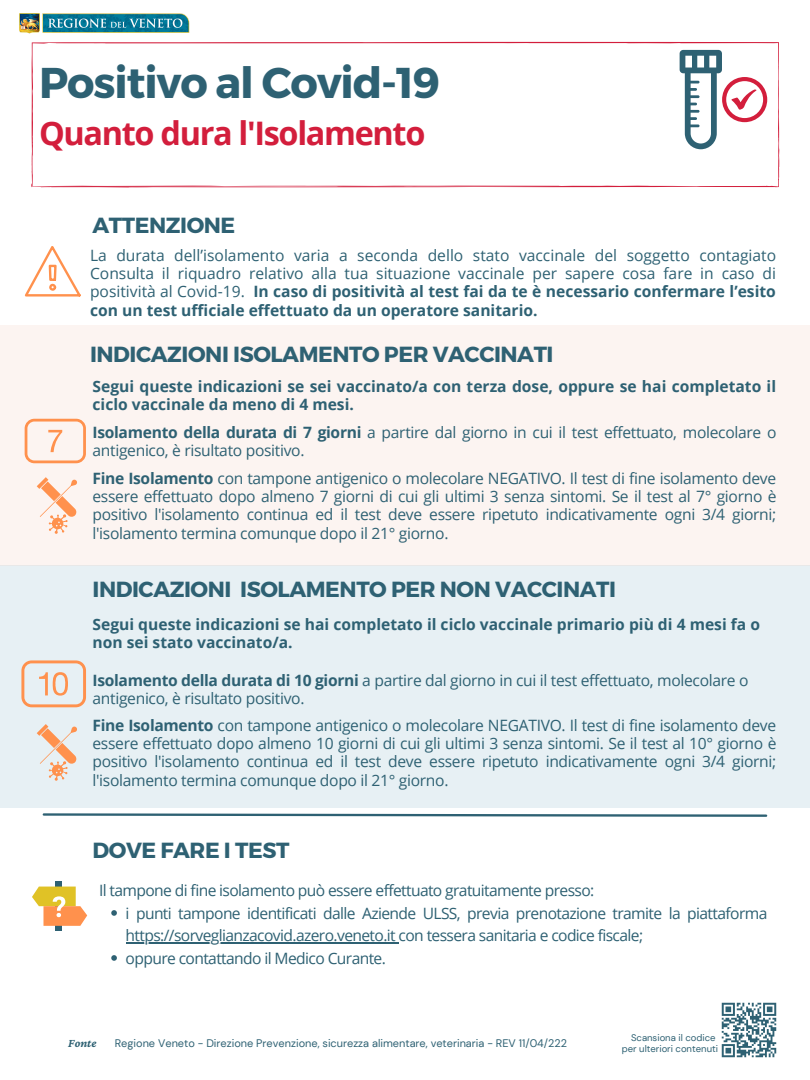
<style>
.page{position:relative;width:810px;height:1080px;background:#fff}
.page>*{position:absolute;margin:0;border:0;box-sizing:border-box;transform-origin:0 0}
.t1{font:700 43.06px "Montserrat";letter-spacing:-.025em;color:#2e6173}
.t2{font:700 32.44px "Open Sans";letter-spacing:-.04em;color:#d31e3c}
.t3{font:700 21.88px "Montserrat";letter-spacing:-.02em;color:#2e6173}
.t4{font:15.62px/18.2px "Open Sans";letter-spacing:-.02em;color:#2e6173;text-align:justify}
.t5{font:15.62px/22.5px "Open Sans";letter-spacing:-.04em;color:#2e6173}
.t6{font:700 15.62px/18.2px "Open Sans";color:#2e6173}
.t7{font:italic 700 12.25px "Crimson Pro";color:#2e6173}
.t8{font:10.94px "DM Sans";color:#2e6173}
.t9{font:9.5px "DM Sans";color:#2e6173}
.s1{font-weight:700}
</style>
<div class="page">
<svg style="left:31px;top:42px;width:748px;height:146px"></svg>
<img style="left:19px;top:13px;width:179px;height:35px">
<svg style="left:25px;top:246px;width:56px;height:51px"></svg>
<img style="left:721px;top:1002px;width:56px;height:56px">
<svg style="left:680px;top:50px;width:87px;height:99px"></svg>
<div style="left:0;top:565px;width:810px;height:243px;background:#e7f0f4"></div>
<svg style="left:21px;top:660px;width:65px;height:47px"></svg>
<div style="left:0;top:326px;width:810px;height:240px;background:#fcf4f1"></div>
<svg style="left:37px;top:477px;width:40px;height:57px"></svg>
<svg style="left:25px;top:419px;width:61px;height:44px"></svg>
<svg style="left:42px;top:813px;width:726px;height:4px"></svg>
<div style="left:55px;top:881px;width:7px;height:49px;background:#2e6173"></div>
<svg style="left:32px;top:887px;width:55px;height:39px"></svg>
<svg style="left:111px;top:910px;width:6px;height:6px"></svg>
<hr style="left:126px;top:942px;width:273px;height:1px;background:#2e6173">
<svg style="left:111px;top:955px;width:6px;height:6px"></svg>
<svg style="left:37px;top:724px;width:40px;height:57px"></svg>
<p class="t1" style="left:39px;top:55px;width:403px">Positivo al Covid-19</p>
<p class="t2" style="left:39px;top:110px;width:388px">Quanto dura l'Isolamento</p>
<p class="t3" style="left:93px;top:211px;width:144px">ATTENZIONE</p>
<p class="t4" style="left:90px;top:246px;width:688px">La durata dell’isolamento varia a seconda dello stato vaccinale del soggetto contagiato Consulta il riquadro relativo alla tua situazione vaccinale per sapere cosa fare in caso di positività al Covid-19. <span class="s1">In caso di positività al test fai da te è necessario confermare l’esito con un test ufficiale effettuato da un operatore sanitario.</span></p>
<p class="t3" style="left:90px;top:340px;width:465px">INDICAZIONI ISOLAMENTO PER VACCINATI</p>
<p class="t6" style="left:93px;top:376px;width:685px">Segui queste indicazioni se sei vaccinato/a con terza dose, oppure se hai completato il ciclo vaccinale da meno di 4 mesi.</p>
<p class="t4" style="left:93px;top:423px;width:686px"><span class="s1">Isolamento della durata di 7 giorni</span> a partire dal giorno in cui il test effettuato, molecolare o antigenico, è risultato positivo.</p>
<p class="t4" style="left:93px;top:469px;width:686px"><span class="s1">Fine Isolamento</span> con tampone antigenico o molecolare NEGATIVO. Il test di fine isolamento deve essere effettuato dopo almeno 7 giorni di cui gli ultimi 3 senza sintomi. Se il test al 7° giorno è positivo l'isolamento continua ed il test deve essere ripetuto indicativamente ogni 3/4 giorni; l'isolamento termina comunque dopo il 21° giorno.</p>
<p class="t3" style="left:93px;top:575px;width:525px">INDICAZIONI ISOLAMENTO PER NON VACCINATI</p>
<p class="t6" style="left:93px;top:615px;width:669px">Segui queste indicazioni se hai completato il ciclo vaccinale primario più di 4 mesi fa o non sei stato vaccinato/a.</p>
<p class="t4" style="left:93px;top:671px;width:658px"><span class="s1">Isolamento della durata di 10 giorni</span> a partire dal giorno in cui il test effettuato, molecolare o antigenico, è risultato positivo.</p>
<p class="t4" style="left:93px;top:716px;width:685px"><span class="s1">Fine Isolamento</span> con tampone antigenico o molecolare NEGATIVO. Il test di fine isolamento deve essere effettuato dopo almeno 10 giorni di cui gli ultimi 3 senza sintomi. Se il test al 10° giorno è positivo l'isolamento continua ed il test deve essere ripetuto indicativamente ogni 3/4 giorni; l'isolamento termina comunque dopo il 21° giorno.</p>
<p class="t3" style="left:93px;top:836px;width:198px">DOVE FARE I TEST</p>
<p class="t5" style="left:99px;top:879px;width:497px">Il tampone di fine isolamento può essere effettuato gratuitamente presso:</p>
<p class="t5" style="left:126px;top:901px;width:643px">i punti tampone identificati dalle Aziende ULSS, previa prenotazione tramite la piattaforma https://sorveglianzacovid.azero.veneto.it con tessera sanitaria e codice fiscale;</p>
<p class="t5" style="left:126px;top:946px;width:262px">oppure contattando il Medico Curante.</p>
<p class="t7" style="left:68px;top:1036px;width:30px">Fonte</p>
<p class="t8" style="left:115px;top:1037px;width:454px">Regione Veneto - Direzione Prevenzione, sicurezza alimentare, veterinaria - REV 11/04/222</p>
<p class="t9" style="left:631px;top:1031px;width:86px">Scansiona il codice</p>
<p class="t9" style="left:622px;top:1042px;width:98px">per ulteriori contenuti</p>
</div>
